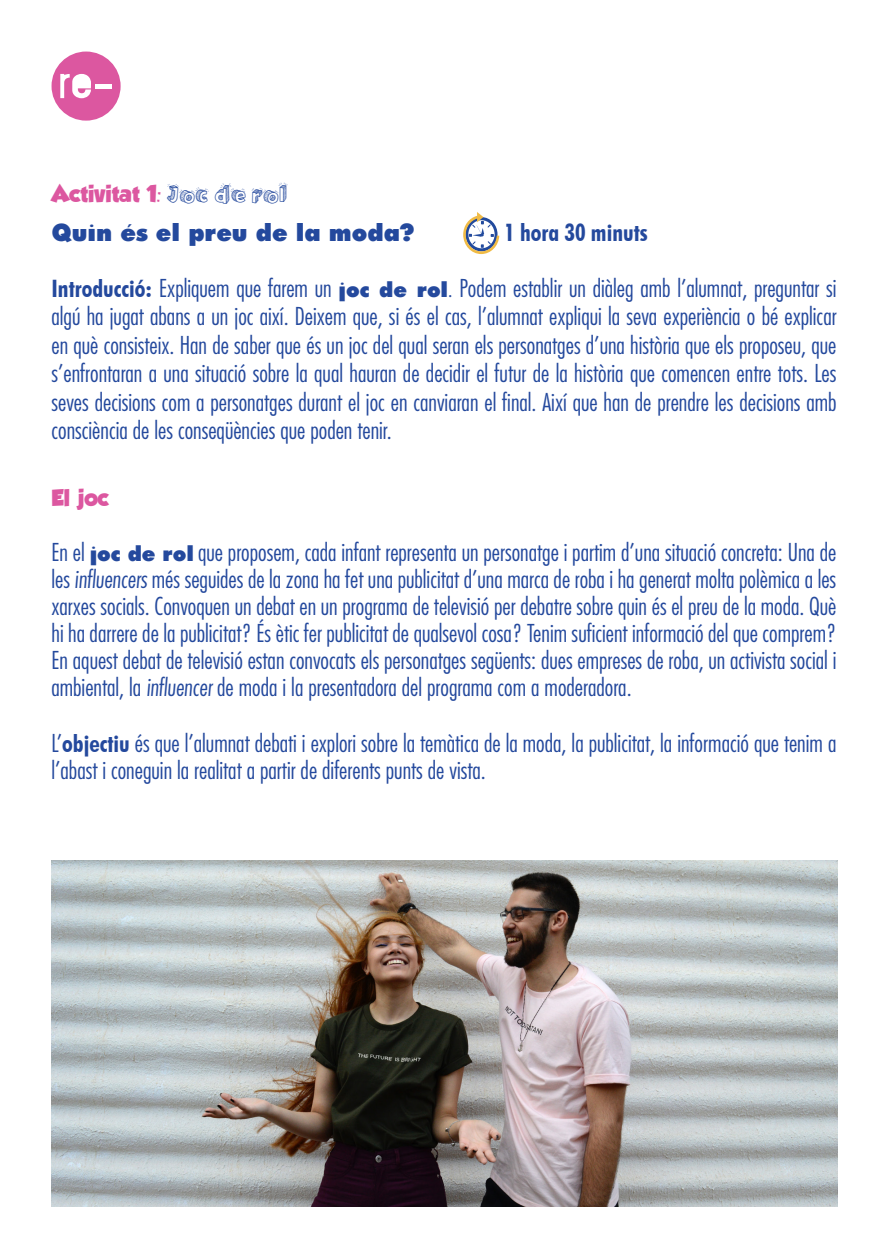
<style>
.page{position:relative;width:888px;height:1258px;background:#fff}
.page>*{position:absolute;margin:0;border:0;box-sizing:border-box;transform-origin:0 0}
.t1{font:300 condensed 24px/27px "Futura";color:#24499d;text-align:justify}
.t2{font:900 24px "Futura";color:#24499d}
.t3{font:700 condensed 24px "Futura BT";color:#24499d}
.t4{font:21px "GROBOLD";color:#dc57a0}
.s1{font-family:"Sketch 3 D";font-size:24px;color:#24499d}
.s2{font-family:"Futura BT";font-weight:700}
.s3{font-weight:900;font-stretch:normal;font-size:21px}
.s4{font-size:21px}
</style>
<div class="page">
<div style="left:51px;top:51px;width:70px;height:70px;background:#dc57a0;border-radius:50%"></div>
<svg style="left:60px;top:74px;width:31px;height:24px"></svg>
<hr style="left:95px;top:84px;width:17px;height:4px;background:#fff">
<img style="left:51px;top:861px;width:786px;height:345px">
<svg style="left:463px;top:212px;width:36px;height:42px"></svg>
<p class="t4" style="left:51px;top:181px;width:238px">Activitat 1: <span class="s1">Joc de rol</span></p>
<p class="t2" style="left:51px;top:215px;width:365px">Quin és el preu de la moda?</p>
<p class="t3" style="left:504px;top:218px;width:145px">1 hora 30 minuts</p>
<p class="t1" style="left:51px;top:274px;width:787px;line-height:28.5px"><span class="s2">Introducció:</span> Expliquem que farem un <span class="s3">joc de rol</span><span class="s4">.</span> Podem establir un diàleg amb l’alumnat, preguntar si algú ha jugat abans a un joc així. Deixem que, si és el cas, l’alumnat expliqui la seva experiència o bé explicar en què consisteix. Han de saber que és un joc del qual seran els personatges d’una història que els proposeu, que s’enfrontaran a una situació sobre la qual hauran de decidir el futur de la història que comencen entre tots. Les seves decisions com a personatges durant el joc en canviaran el final. Així que han de prendre les decisions amb consciència de les conseqüències que poden tenir.</p>
<p class="t4" style="left:51px;top:485px;width:59px">El joc</p>
<p class="t1" style="left:51px;top:539px;width:787px">En el <span class="s3">joc de rol</span> que proposem, cada infant representa un personatge i partim d’una situació concreta: Una de les influencers més seguides de la zona ha fet una publicitat d’una marca de roba i ha generat molta polèmica a les xarxes socials. Convoquen un debat en un programa de televisió per debatre sobre quin és el preu de la moda. Què hi ha darrere de la publicitat? És ètic fer publicitat de qualsevol cosa? Tenim suficient informació del que comprem?<br>En aquest debat de televisió estan convocats els personatges següents: dues empreses de roba, un activista social i ambiental, la influencer de moda i la presentadora del programa com a moderadora.</p>
<p class="t1" style="left:51px;top:729px;width:786px">L’<span class="s2">objectiu</span> és que l’alumnat debati i explori sobre la temàtica de la moda, la publicitat, la informació que tenim a l’abast i coneguin la realitat a partir de diferents punts de vista.</p>
</div>
